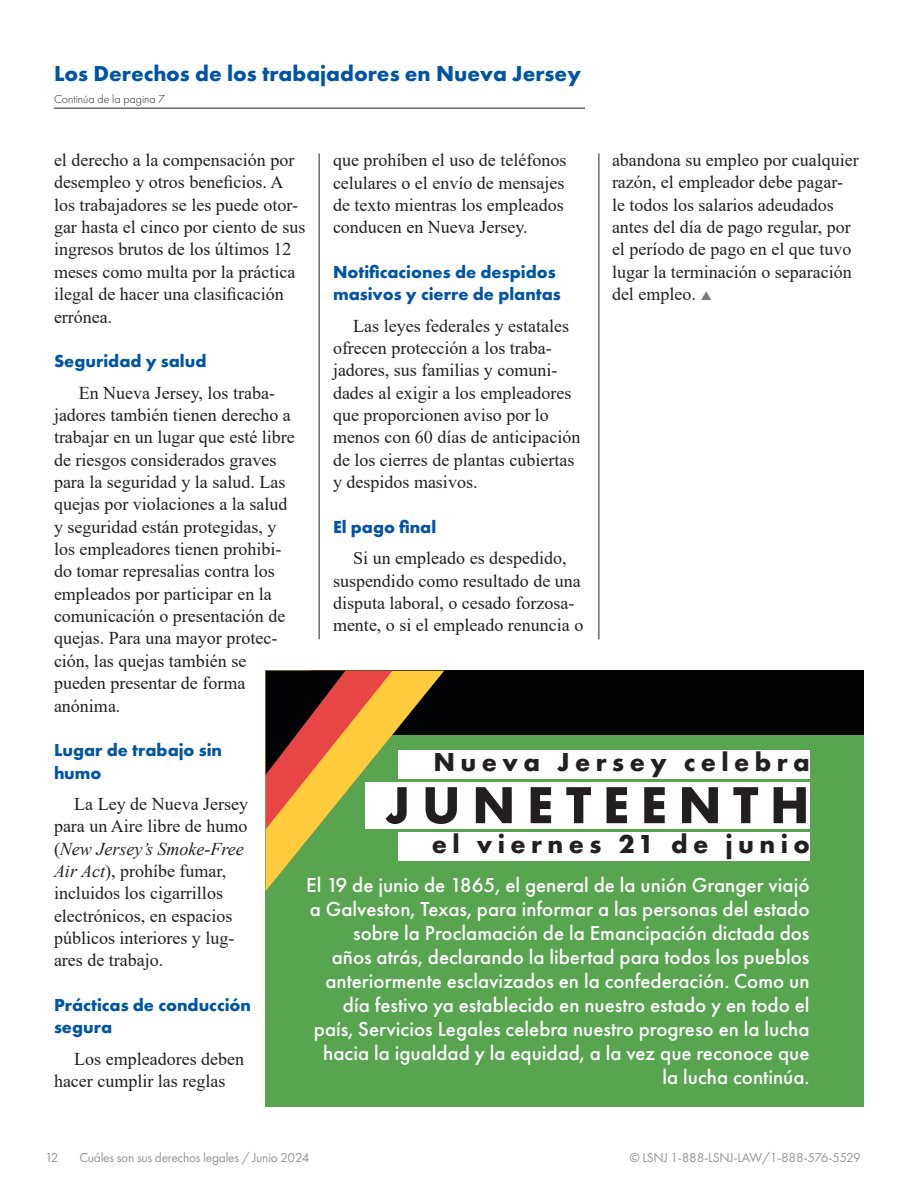
<style>
.page{position:relative;width:918px;height:1188px;background:#fff}
.page>*{position:absolute;margin:0;border:0;box-sizing:border-box;transform-origin:0 0}
.t1{font:700 54px "Futura PT";letter-spacing:.21em;color:#231f20}
.t2{font:700 27px "Futura PT";letter-spacing:.2em;color:#231f20}
.t3{font:700 22.5px "Futura PT";color:#0054a6}
.t4{font:500 21px/24px "Futura PT";color:#fff;text-align:right}
.t5{font:18px/22.4px "Times New Roman";color:#231f20}
.t6{font:700 18px/22.4px "Futura PT";color:#0054a6}
.t7{font:13.5px "Futura PT";letter-spacing:-.02em;color:#949698}
.t8{font:300 12px "Futura PT";color:#231f20}
.s1{font-style:italic}
</style>
<div class="page">
<hr style="left:54px;top:108px;width:531px;height:1px;background:#231f20">
<hr style="left:319px;top:154px;width:1px;height:485px;background:#231f20">
<hr style="left:598px;top:154px;width:1px;height:485px;background:#231f20">
<div style="left:266px;top:671px;width:598px;height:436px;background:#58a451"></div>
<div style="left:312px;top:671px;width:552px;height:64px;background:#020304"></div>
<div style="left:366px;top:782px;width:444px;height:46px;background:#fff"></div>
<svg style="left:266px;top:671px;width:178px;height:220px"></svg>
<div style="left:398px;top:750px;width:412px;height:28px;background:#fff"></div>
<div style="left:398px;top:832px;width:412px;height:28px;background:#fff"></div>
<p class="t3" style="left:54px;top:59px;width:528px">Los Derechos de los trabajadores en Nueva Jersey</p>
<p class="t8" style="left:54px;top:92px;width:113px">Continúa de la pagina 7</p>
<p class="t5" style="left:54px;top:148px;width:253px">el derecho a la compensación por desempleo y otros beneficios. A los trabajadores se les puede otor&shy;gar hasta el cinco por ciento de sus ingresos brutos de los últimos 12 meses como multa por la práctica ilegal de hacer una clasificación errónea.</p>
<p class="t6" style="left:54px;top:350px;width:154px">Seguridad y salud</p>
<p class="t5" style="left:54px;top:381px;width:242px;text-indent:25px">En Nueva Jersey, los traba&shy;jadores también tienen derecho a trabajar en un lugar que esté libre de riesgos considerados graves para la seguridad y la salud. Las quejas por violaciones a la salud y seguridad están protegidas, y los empleadores tienen prohibi&shy;do tomar represalias contra los empleados por participar en la comunicación o presentación de quejas. Para una mayor protec&shy;ción, las quejas también se pueden presentar de forma anónima.</p>
<p class="t6" style="left:54px;top:739px;width:170px">Lugar de trabajo sin humo</p>
<p class="t5" style="left:54px;top:792px;width:196px;text-indent:20px">La Ley de Nueva Jersey para un Aire libre de humo (<span class="s1">New Jersey’s Smoke-Free<br>Air Act</span>), prohíbe fumar, incluidos los cigarrillos electrónicos, en espacios públicos interiores y lug&shy;ares de trabajo.</p>
<p class="t6" style="left:54px;top:993px;width:199px">Prácticas de conducción segura</p>
<p class="t5" style="left:54px;top:1047px;width:192px;text-indent:20px">Los empleadores deben hacer cumplir las reglas</p>
<p class="t5" style="left:612px;top:148px;width:248px">abandona su empleo por cualquier razón, el empleador debe pagar&shy;le todos los salarios adeudados antes del día de pago regular, por el período de pago en el que tuvo lugar la terminación o separación del empleo.</p>
<p class="t5" style="left:333px;top:148px;width:235px">que prohíben el uso de teléfonos celulares o el envío de mensajes de texto mientras los empleados conducen en Nueva Jersey.</p>
<p class="t6" style="left:333px;top:260px;width:229px">Notificaciones de despidos masivos y cierre de plantas</p>
<p class="t5" style="left:333px;top:314px;width:249px;text-indent:20px">Las leyes federales y estatales ofrecen protección a los traba&shy;jadores, sus familias y comuni&shy;dades al exigir a los empleadores que proporcionen aviso por lo menos con 60 días de anticipación de los cierres de plantas cubiertas y despidos masivos.</p>
<p class="t6" style="left:333px;top:515px;width:105px">El pago final</p>
<p class="t5" style="left:333px;top:546px;width:252px;text-align:center">Si un empleado es despedido, suspendido como resultado de una disputa laboral, o cesado forzosa&shy;mente, o si el empleado renuncia o</p>
<h2 class="t2" style="left:433px;top:744px;width:378px">Nueva Jersey celebra</h2>
<h1 class="t1" style="left:385px;top:770px;width:426px">JUNETEENTH</h1>
<h2 class="t2" style="left:432px;top:826px;width:379px">el viernes 21 de junio</h2>
<p class="t4" style="left:306px;top:873px;width:505px">El 19 de junio de 1865, el general de la unión Granger viajó a Galveston, Texas, para informar a las personas del estado sobre la Proclamación de la Emancipación dictada dos<br>años atrás, declarando la libertad para todos los pueblos anteriormente esclavizados en la confederación. Como un día festivo ya establecido en nuestro estado y en todo el país, Servicios Legales celebra nuestro progreso en la lucha hacia la igualdad y la equidad, a la vez que reconoce que la lucha continúa.</p>
<p class="t7" style="left:45px;top:1149px;width:15px">12</p>
<p class="t7" style="left:79px;top:1149px;width:232px">Cuáles son sus derechos legales / Junio 2024</p>
<p class="t7" style="left:630px;top:1149px;width:233px">© LSNJ 1-888-LSNJ-LAW/1-888-576-5529</p>
</div>
